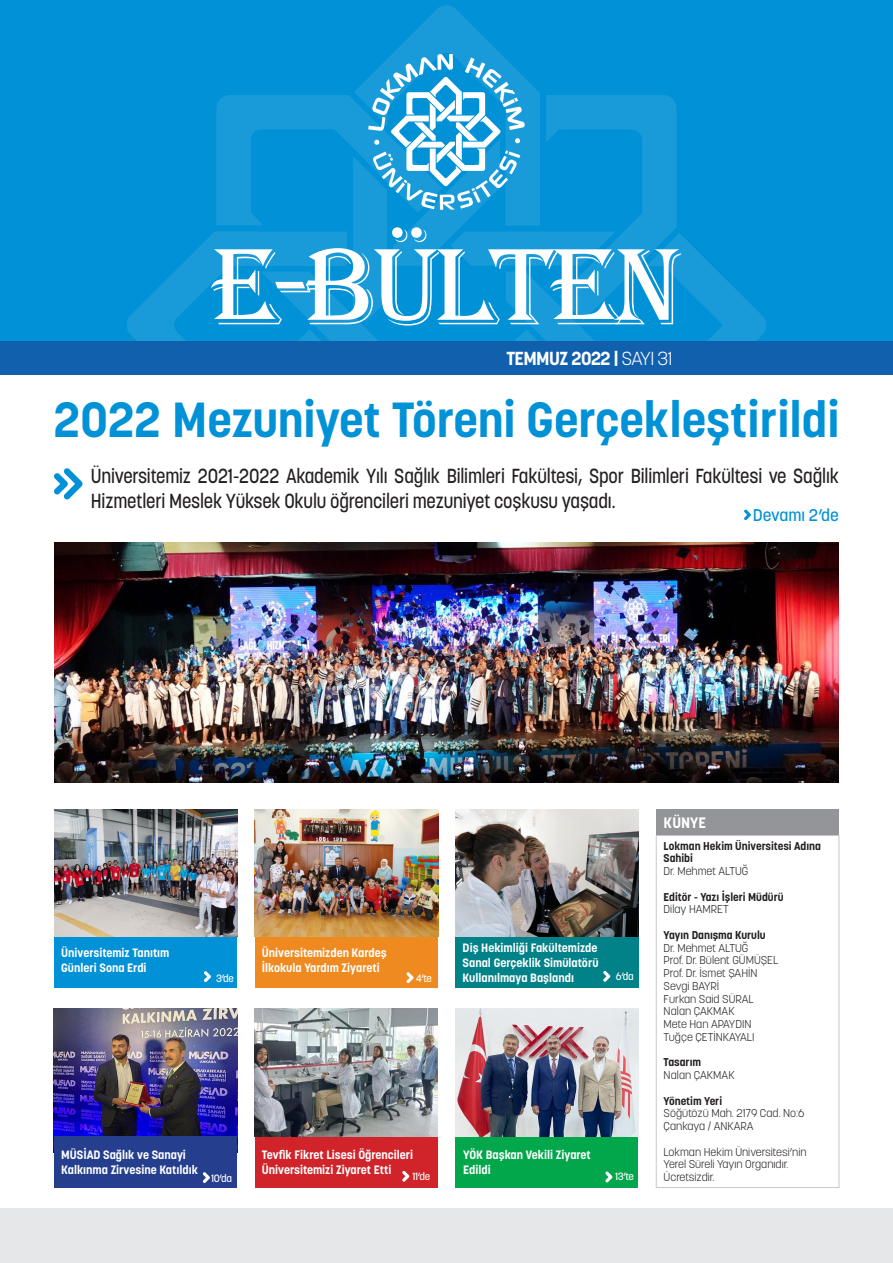
<style>
.page{position:relative;width:893px;height:1263px;background:#fff}
.page>*{position:absolute;margin:0;border:0;box-sizing:border-box;transform-origin:0 0}
.t1{font:112.5px "Algerian";letter-spacing:-.05em;color:#fff}
.t2{font:700 48.9px "Korolev";color:#0091d6}
.t3{font:500 20.1px/24.2px "Korolev";letter-spacing:-.01em;color:#231f20;scale:.89 1}
.t4{font:700 18.75px "Korolev";letter-spacing:-.03em;color:#fff}
.t5{font:500 16.8px "Korolev";color:#0091d6}
.t6{font:700 15px "Korolev";color:#fff}
.t7{font:700 12px/15px "Korolev";color:#fff}
.t8{font:300 11.25px/12.8px "Korolev";color:#231f20}
.t9{font:700 11.25px/12.8px "Korolev";color:#231f20}
.t10{font:500 10.5px "Korolev";letter-spacing:-.03em;color:#fff}
.s1{font-weight:300}
</style>
<div class="page">
<div style="left:0;top:1208px;width:893px;height:55px;background:#e6e7e9"></div>
<img style="left:54px;top:1009px;width:183px;height:127px">
<div style="left:0;top:0;width:893px;height:341px;background:#0091d6"></div>
<div style="left:255px;top:936px;width:182px;height:51px;background:#ef8a20"></div>
<div style="left:255px;top:1136px;width:182px;height:51px;background:#d1232a"></div>
<div style="left:54px;top:936px;width:183px;height:51px;background:#0091d6"></div>
<div style="left:455px;top:1136px;width:183px;height:51px;background:#03a74b"></div>
<div style="left:656px;top:809px;width:183px;height:26px;background:#939598"></div>
<div style="left:0;top:341px;width:893px;height:34px;background:#1160ae"></div>
<svg style="left:406px;top:972px;width:7px;height:11px"></svg>
<svg style="left:204px;top:971px;width:7px;height:11px"></svg>
<svg style="left:605px;top:1171px;width:7px;height:11px"></svg>
<div style="left:656px;top:835px;width:183px;height:353px;border:1px solid #c7c8ca"></div>
<div style="left:54px;top:1136px;width:183px;height:51px;background:#253f8e"></div>
<svg style="left:203px;top:1172px;width:7px;height:11px"></svg>
<div style="left:455px;top:936px;width:183px;height:51px;background:#018288"></div>
<svg style="left:603px;top:971px;width:7px;height:11px"></svg>
<svg style="left:54px;top:468px;width:28px;height:31px"></svg>
<img style="left:455px;top:810px;width:183px;height:126px">
<img style="left:54px;top:810px;width:183px;height:126px">
<img style="left:455px;top:1009px;width:183px;height:127px">
<img style="left:255px;top:1009px;width:182px;height:127px">
<img style="left:255px;top:810px;width:183px;height:126px">
<svg style="left:402px;top:1171px;width:7px;height:11px"></svg>
<svg style="left:127px;top:5px;width:639px;height:336px"></svg>
<img style="left:54px;top:542px;width:785px;height:240px">
<svg style="left:744px;top:509px;width:7px;height:11px"></svg>
<p class="t1" style="left:211px;top:224px;width:473px">E-BÜLTEN</p>
<p class="t4" style="left:506px;top:347px;width:167px">TEMMUZ 2022 | <span class="s1">SAYI 31</span></p>
<p class="t2" style="left:54px;top:389px;width:787px">2022 Mezuniyet Töreni Gerçekleştirildi</p>
<p class="t3" style="left:91px;top:464px;width:842px">Üniversitemiz 2021-2022 Akademik Yılı Sağlık Bilimleri Fakültesi, Spor Bilimleri Fakültesi ve Sağlık<br>Hizmetleri Meslek Yüksek Okulu öğrencileri mezuniyet coşkusu yaşadı.</p>
<p class="t5" style="left:753px;top:504px;width:88px">Devamı 2’de</p>
<p class="t7" style="left:61px;top:945px;width:110px">Üniversitemiz Tanıtım<br>Günleri Sona Erdi</p>
<p class="t7" style="left:463px;top:940px;width:137px;text-align:justify">Diş Hekimliği Fakültemizde Sanal Gerçeklik Simülatörü Kullanılmaya Başlandı</p>
<p class="t7" style="left:262px;top:945px;width:126px">Üniversitemizden Kardeş<br>İlkokula Yardım Ziyareti</p>
<p class="t10" style="left:216px;top:972px;width:19px">3’de</p>
<p class="t10" style="left:416px;top:972px;width:18px">4’te</p>
<p class="t10" style="left:616px;top:970px;width:19px">6’da</p>
<p class="t7" style="left:61px;top:1147px;width:138px">MÜSİAD Sağlık ve Sanayi<br>Kalkınma Zirvesine Katıldık</p>
<p class="t10" style="left:211px;top:1171px;width:22px">10’da</p>
<p class="t7" style="left:262px;top:1148px;width:153px">Tevfik Fikret Lisesi Öğrencileri<br>Üniversitemizi Ziyaret Etti</p>
<p class="t10" style="left:412px;top:1170px;width:19px">11’de</p>
<p class="t7" style="left:463px;top:1148px;width:129px">YÖK Başkan Vekili Ziyaret</p>
<p class="t7" style="left:463px;top:1163px;width:29px">Edildi</p>
<p class="t10" style="left:615px;top:1170px;width:20px">13’te</p>
<p class="t6" style="left:664px;top:813px;width:44px">KÜNYE</p>
<p class="t9" style="left:664px;top:839px;width:159px">Lokman Hekim Üniversitesi Adına<br>Sahibi</p>
<p class="t8" style="left:664px;top:865px;width:86px">Dr. Mehmet ALTUĞ</p>
<p class="t9" style="left:664px;top:890px;width:121px">Editör - Yazı İşleri Müdürü</p>
<p class="t8" style="left:664px;top:903px;width:67px">Dilay HAMRET</p>
<p class="t9" style="left:664px;top:928px;width:104px">Yayın Danışma Kurulu</p>
<p class="t8" style="left:664px;top:941px;width:86px">Dr. Mehmet ALTUĞ</p>
<p class="t8" style="left:664px;top:954px;width:116px">Prof. Dr. Bülent GÜMÜŞEL</p>
<p class="t8" style="left:664px;top:967px;width:95px">Prof. Dr. İsmet ŞAHİN</p>
<p class="t8" style="left:664px;top:979px;width:57px">Sevgi BAYRİ</p>
<p class="t8" style="left:664px;top:992px;width:92px">Furkan Said SÜRAL</p>
<p class="t8" style="left:664px;top:1005px;width:72px">Nalan ÇAKMAK</p>
<p class="t8" style="left:664px;top:1018px;width:89px">Mete Han APAYDIN</p>
<p class="t8" style="left:664px;top:1030px;width:92px">Tuğçe ÇETİNKAYALI</p>
<p class="t9" style="left:664px;top:1056px;width:39px">Tasarım</p>
<p class="t8" style="left:664px;top:1069px;width:72px">Nalan ÇAKMAK</p>
<p class="t9" style="left:664px;top:1094px;width:60px">Yönetim Yeri</p>
<p class="t8" style="left:664px;top:1107px;width:142px">Söğütözü Mah. 2179 Cad. No:6<br>Çankaya / ANKARA</p>
<p class="t8" style="left:664px;top:1145px;width:145px">Lokman Hekim Üniversitesi’nin</p>
<p class="t8" style="left:664px;top:1158px;width:126px">Yerel Süreli Yayın Organıdır.</p>
<p class="t8" style="left:664px;top:1171px;width:52px">Ücretsizdir.</p>
</div>
